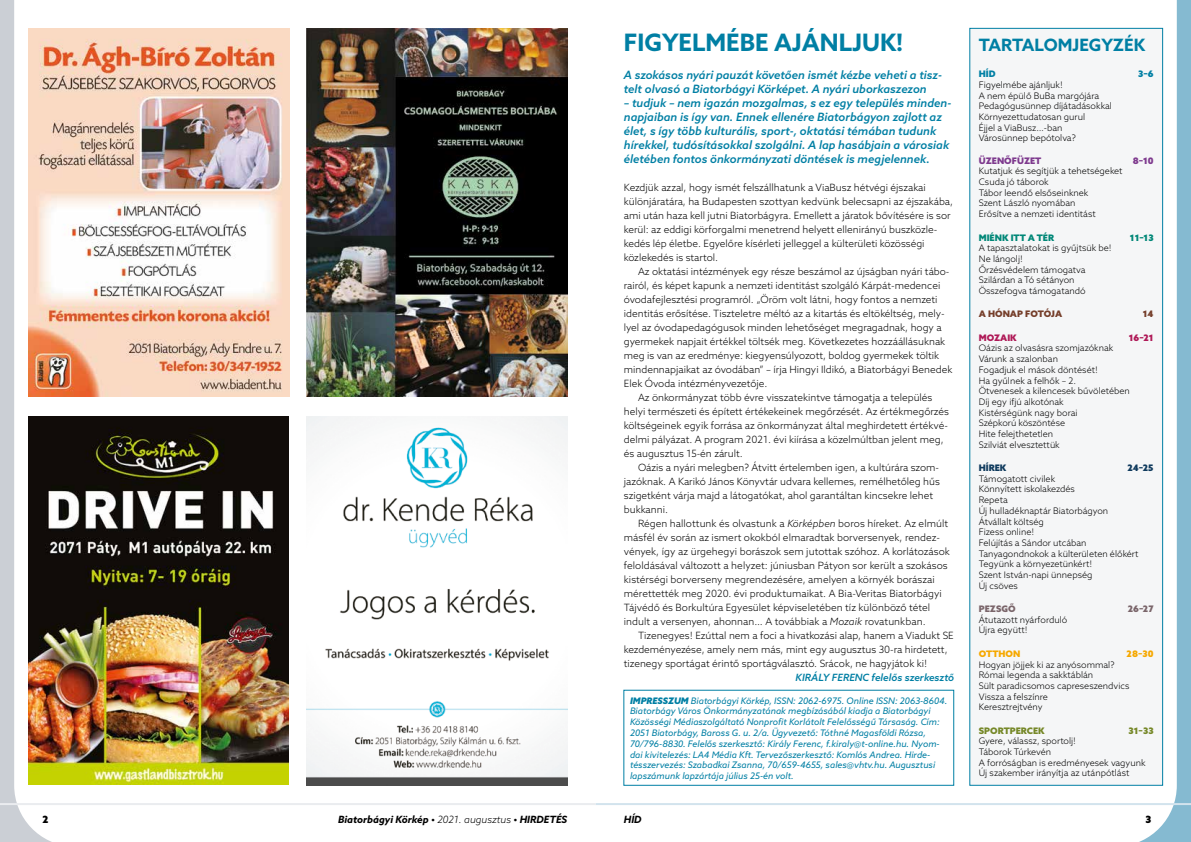
<style>
.page{position:relative;width:1191px;height:842px;background:#fff}
.page>*{position:absolute;margin:0;border:0;box-sizing:border-box;transform-origin:0 0}
.t1{font:700 24px "Azo Sans";color:#007fa4}
.t2{font:700 17px "Azo Sans";color:#007fa4}
.t3{font:italic 500 11.5px/14px "Azo Sans";color:#007fa4}
.t4{font:300 10px/14px "Azo Sans";color:#000}
.t5{font:italic 700 10px "Azo Sans";color:#000}
.t6{font:italic 500 10px "Azo Sans";color:#007fa4}
.t7{font:900 10px "Azo Sans";color:#000}
.t8{font:300 9px/10.7px "Azo Sans";color:#000}
.t9{font:italic 9px/10.8px "Azo Sans";color:#007fa4}
.t10{font:900 9px "Azo Sans";color:#008777}
.t11{font:900 9px "Azo Sans";color:#768828}
.t12{font:900 9px "Azo Sans";color:#7e3a8e}
.t13{font:900 9px "Azo Sans";color:#753e2a}
.t14{font:900 9px "Azo Sans";color:#af1957}
.t15{font:900 9px "Azo Sans";color:#7a656a}
.t16{font:900 9px "Azo Sans";color:#f5a800}
.t17{font:900 9px "Azo Sans";color:#0f3a5d}
.t18{font:900 9px "Azo Sans";color:#007fa4}
.s1{font-style:italic}
.s2{font-weight:900}
.s3{font-weight:300}
</style>
<div class="page">
<svg style="left:0;top:0;width:52px;height:842px"></svg>
<svg style="left:1115px;top:0;width:76px;height:842px"></svg>
<hr style="left:595px;top:803px;width:596px;height:2px;background:#d2e3ed">
<hr style="left:0;top:803px;width:595px;height:2px;background:#eaecef">
<div style="left:969px;top:28px;width:193px;height:757px;background:#f5f6f7"></div>
<div style="left:969px;top:28px;width:194px;height:758px;border:1px solid #007fa4"></div>
<div style="left:623px;top:690px;width:331px;height:96px;border:1px solid #007fa4"></div>
<img style="left:28px;top:416px;width:261px;height:369px">
<img style="left:28px;top:28px;width:261px;height:369px">
<img style="left:306px;top:417px;width:261px;height:368px">
<img style="left:306px;top:28px;width:261px;height:368px">
<h1 class="t1" style="left:624px;top:26px;width:281px">FIGYELMÉBE AJÁNLJUK!</h1>
<p class="t3" style="left:624px;top:68px;width:320px">A szokásos nyári pauzát követően ismét kézbe veheti a tisz&shy;telt olvasó a Biatorbágyi Körképet. A nyári uborkaszezon</p>
<p class="t3" style="left:624px;top:96px;width:329px">– tudjuk – nem igazán mozgalmas, s ez egy település minden&shy;napjaiban is így van. Ennek ellenére Biatorbágyon zajlott az élet, s így több kulturális, sport-, oktatási témában tudunk hírekkel, tudósításokkal szolgálni. A lap hasábjain a városiak életében fontos önkormányzati döntések is megjelennek.</p>
<p class="t4" style="left:624px;top:180px;width:331px">Kezdjük azzal, hogy ismét felszállhatunk a ViaBusz hétvégi éjszakai különjáratára, ha Budapesten szottyan kedvünk belecsapni az éjszakába, ami után haza kell jutni Biatorbágyra. Emellett a járatok bővítésére is sor kerül: az eddigi körforgalmi menetrend helyett ellenirányú buszközle&shy;kedés lép életbe. Egyelőre kísérleti jelleggel a külterületi közösségi közlekedés is startol.</p>
<p class="t4" style="left:638px;top:264px;width:313px">Az oktatási intézmények egy része beszámol az újságban nyári tábo-</p>
<p class="t4" style="left:624px;top:278px;width:318px">rairól, és képet kapunk a nemzeti identitást szolgáló Kárpát-medencei</p>
<p class="t4" style="left:624px;top:292px;width:315px">óvodafejlesztési programról. „Öröm volt látni, hogy fontos a nemzeti</p>
<p class="t4" style="left:624px;top:306px;width:322px">identitás erősítése. Tiszteletre méltó az a kitartás és eltökéltség, mel -</p>
<p class="t4" style="left:624px;top:320px;width:319px">lyel az óvodapedagógusok minden lehetőséget megragadnak, hogy a</p>
<p class="t4" style="left:624px;top:334px;width:323px">gyermekek napjait értékkel töltsék meg. Következetes hozzáállásuknak</p>
<p class="t4" style="left:624px;top:348px;width:317px">meg is van az eredménye: kiegyensúlyozott, boldog gyermekek töltik</p>
<p class="t4" style="left:624px;top:362px;width:330px">mindennapjaikat az óvodában” – írja Hingyi Ildikó, a Biatorbágyi Benedek</p>
<p class="t4" style="left:624px;top:376px;width:145px">Elek Óvoda intézményvezetője.</p>
<p class="t4" style="left:638px;top:390px;width:296px">Az önkormányzat több évre visszatekintve támogatja a település</p>
<p class="t4" style="left:624px;top:404px;width:326px">helyi természeti és épített értékekeinek megőrzését. Az értékmegőrzés</p>
<p class="t4" style="left:624px;top:418px;width:325px">költségeinek egyik forrása az önkormányzat által meghirdetett értékvé-</p>
<p class="t4" style="left:624px;top:432px;width:321px">delmi pályázat. A program 2021. évi kiírása a közelmúltban jelent meg,</p>
<p class="t4" style="left:624px;top:446px;width:120px">és augusztus 15-én zárult.</p>
<p class="t4" style="left:638px;top:460px;width:302px">Oázis a nyári melegben? Átvitt értelemben igen, a kultúrára szom-</p>
<p class="t4" style="left:624px;top:474px;width:317px">jazóknak. A Karikó János Könyvtár udvara kellemes, remélhetőleg hűs</p>
<p class="t4" style="left:624px;top:488px;width:311px">szigetként várja majd a látogatókat, ahol garantáltan kincsekre lehet</p>
<p class="t4" style="left:624px;top:502px;width:46px">bukkanni.</p>
<p class="t4" style="left:638px;top:516px;width:312px">Régen hallottunk és olvastunk a <span class="s1">Körképben</span> boros híreket. Az elmúlt</p>
<p class="t4" style="left:624px;top:530px;width:318px">másfél év során az ismert okokból elmaradtak borversenyek, rendez-</p>
<p class="t4" style="left:624px;top:544px;width:328px">vények, így az ürgehegyi borászok sem jutottak szóhoz. A korlátozások</p>
<p class="t4" style="left:624px;top:558px;width:325px">feloldásával változott a helyzet: júniusban Pátyon sor került a szokásos</p>
<p class="t4" style="left:624px;top:572px;width:312px">kistérségi borverseny megrendezésére, amelyen a környék borászai</p>
<p class="t4" style="left:624px;top:586px;width:319px">mérettették meg 2020. évi produktumaikat. A Bia-Veritas Biatorbágyi</p>
<p class="t4" style="left:624px;top:600px;width:308px">Tájvédő és Borkultúra Egyesület képviseletében tíz különböző tétel</p>
<p class="t4" style="left:624px;top:614px;width:303px">indult a versenyen, ahonnan… A továbbiak a <span class="s1">Mozaik</span> rovatunkban.</p>
<p class="t4" style="left:638px;top:628px;width:317px">Tizenegyes! Ezúttal nem a foci a hivatkozási alap, hanem a Viadukt SE</p>
<p class="t4" style="left:624px;top:642px;width:325px">kezdeményezése, amely nem más, mint egy augusztus 30-ra hirdetett,</p>
<p class="t4" style="left:624px;top:656px;width:305px">tizenegy sportágat érintő sportágválasztó. Srácok, ne hagyjátok ki!</p>
<p class="t6" style="left:795px;top:671px;width:160px">KIRÁLY FERENC felelős szerkesztő</p>
<p class="t9" style="left:630px;top:695px;width:319px"><span class="s2">IMPRESSZUM</span> Biatorbágyi Körkép, ISSN: 2062-6975. Online ISSN: 2063-8604.<br>Biatorbágy Város Önkormányzatának megbízásából kiadja a Biatorbágyi Közösségi Médiaszolgáltató Nonprofit Korlátolt Felelősségű Társaság. Cím:<br>2051 Biatorbágy, Baross G. u. 2/a. Ügyvezető: Tóthné Magasföldi Rózsa, 70/796-8830. Felelős szerkesztő: Király Ferenc, f.kiraly@t-online.hu. Nyom&shy;dai kivitelezés: LA4 Média Kft. Tervezőszerkesztő: Komlós Andrea. Hirde&shy;tésszervezés: Szabadkai Zsanna, 70/659-4655, sales@vhtv.hu. Augusztusi lapszámunk lapzártája július 25-én volt.</p>
<h2 class="t2" style="left:978px;top:33px;width:168px">TARTALOMJEGYZÉK</h2>
<p class="t18" style="left:978px;top:68px;width:18px">HÍD</p>
<p class="t18" style="left:1138px;top:68px;width:17px">3–6</p>
<p class="t8" style="left:978px;top:79px;width:135px">Figyelmébe ajánljuk!<br>A nem épülő BuBa margójára<br>Pedagógusünnep díjátadásokkal<br>Környezettudatosan gurul<br>Éjjel a ViaBusz…-ban<br>Városünnep bepótolva?</p>
<p class="t12" style="left:978px;top:154px;width:64px">ÜZENŐFÜZET</p>
<p class="t12" style="left:1132px;top:154px;width:22px">8–10</p>
<p class="t8" style="left:978px;top:166px;width:145px">Kutatjuk és segítjük a tehetségeket<br>Csuda jó táborok<br>Tábor leendő elsőseinknek<br>Szent László nyomában<br>Erősítve a nemzeti identitást</p>
<p class="t10" style="left:978px;top:231px;width:77px">MIÉNK ITT A TÉR</p>
<p class="t10" style="left:1130px;top:231px;width:25px">11–13</p>
<p class="t8" style="left:978px;top:243px;width:134px">A tapasztalatokat is gyűjtsük be!<br>Ne lángolj!<br>Őrzésvédelem támogatva<br>Szilárdan a Tó sétányon<br>Összefogva támogatandó</p>
<p class="t13" style="left:978px;top:308px;width:85px">A HÓNAP FOTÓJA</p>
<p class="t13" style="left:1142px;top:308px;width:12px">14</p>
<p class="t14" style="left:978px;top:331px;width:39px">MOZAIK</p>
<p class="t14" style="left:1128px;top:331px;width:26px">16–21</p>
<p class="t8" style="left:978px;top:343px;width:153px">Oázis az olvasásra szomjazóknak<br>Várunk a szalonban<br>Fogadjuk el mások döntését!<br>Ha gyűlnek a felhők – 2.<br>Ötvenesek a kilencesek bűvöletében<br>Díj egy ifjú alkotónak<br>Kistérségünk nagy borai<br>Szépkorú köszöntése<br>Hite felejthetetlen<br>Szilviát elvesztettük</p>
<p class="t17" style="left:978px;top:462px;width:29px">HÍREK</p>
<p class="t17" style="left:1127px;top:462px;width:28px">24–25</p>
<p class="t8" style="left:978px;top:473px;width:161px">Támogatott civilek<br>Könnyített iskolakezdés<br>Repeta<br>Új hulladéknaptár Biatorbágyon<br>Átvállalt költség<br>Fizess online!<br>Felújítás a Sándor utcában<br>Tanyagondnokok a külterületen élőkért<br>Tegyünk a környezetünkért!<br>Szent István-napi ünnepség<br>Új csöves</p>
<p class="t15" style="left:978px;top:603px;width:38px">PEZSGŐ</p>
<p class="t15" style="left:1127px;top:603px;width:27px">26–27</p>
<p class="t8" style="left:978px;top:614px;width:90px">Átutazott nyárforduló<br>Újra együtt!</p>
<p class="t16" style="left:978px;top:648px;width:43px">OTTHON</p>
<p class="t16" style="left:1126px;top:648px;width:29px">28–30</p>
<p class="t8" style="left:978px;top:659px;width:152px">Hogyan jöjjek ki az anyósommal?<br>Római legenda a sakktáblán<br>Sült paradicsomos capreseszendvics<br>Vissza a felszínre<br>Keresztrejtvény</p>
<p class="t11" style="left:978px;top:724px;width:67px">SPORTPERCEK</p>
<p class="t11" style="left:1128px;top:724px;width:27px">31–33</p>
<p class="t8" style="left:978px;top:736px;width:168px">Gyere, válassz, sportolj!<br>Táborok Túrkevén<br>A forróságban is eredményesek vagyunk<br>Új szakember irányítja az utánpótlást</p>
<p class="t7" style="left:43px;top:813px;width:8px">2</p>
<p class="t5" style="left:338px;top:813px;width:231px">Biatorbágyi Körkép • <span class="s3">2021. augusztus</span> • HIRDETÉS</p>
<p class="t5" style="left:624px;top:813px;width:19px">HÍD</p>
<p class="t7" style="left:1145px;top:813px;width:7px">3</p>
</div>
